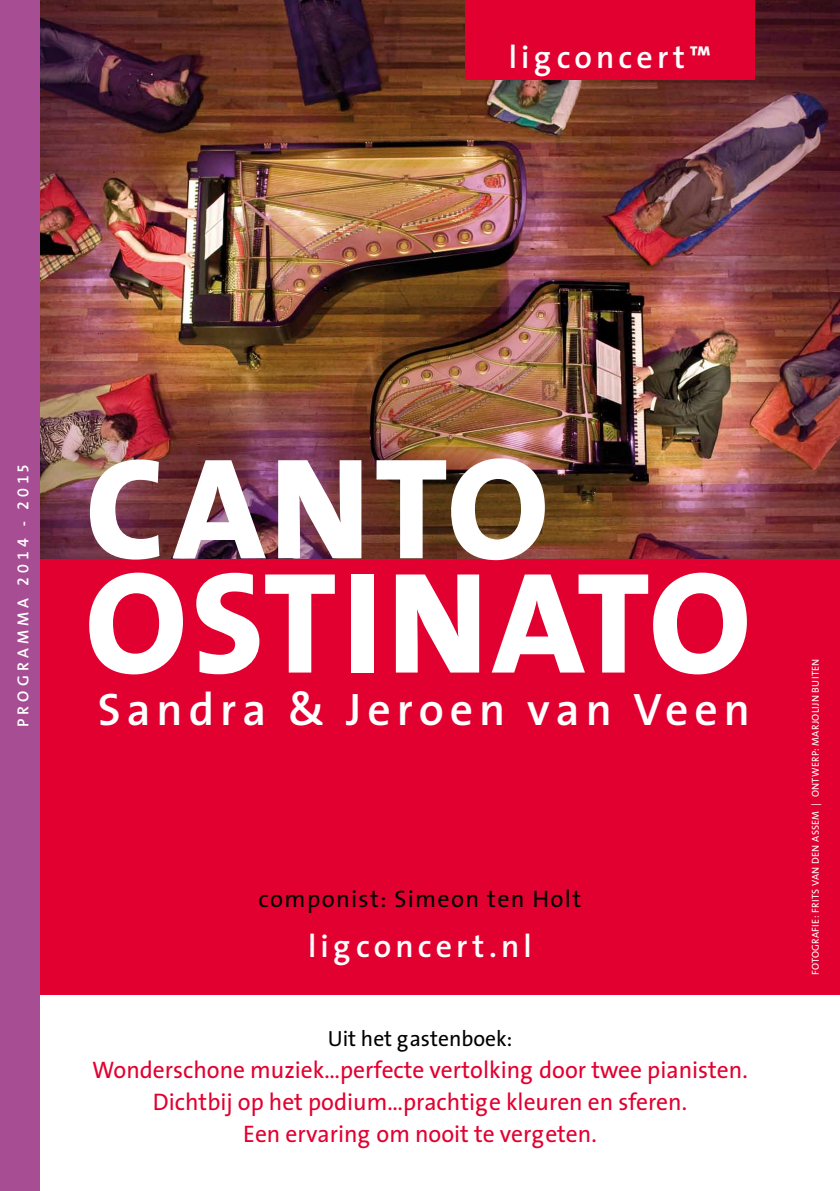
<style>
.page{position:relative;width:840px;height:1191px;background:#fff}
.page>*{position:absolute;margin:0;border:0;box-sizing:border-box;transform-origin:0 0}
.t1{font:800 145.2px "Thesis Sans";letter-spacing:.03em;color:#fff}
.t2{font:600 45.8px "Thesis Sans";letter-spacing:.13em;color:#fff}
.t3{font:600 32px "Thesis Sans";letter-spacing:.13em;color:#fff}
.t4{font:24px/32px "Thesis Sans";color:#e20030;text-align:center}
.t5{font:24px "Thesis Sans";letter-spacing:.055em;color:#000}
.t6{font:22px "Thesis Sans";color:#000}
.t7{font:600 16px "Thesis Sans";letter-spacing:.26em;color:#fff}
.t8{font:10px "Thesis Sans";letter-spacing:.03em;color:#fff}
.s1{font-family:"Thesis Sans Semi Bold Expert";font-weight:400}
</style>
<div class="page">
<div style="left:0;top:558px;width:839px;height:437px;background:#e20030"></div>
<img style="left:40px;top:0;width:799px;height:558px">
<div style="left:0;top:0;width:40px;height:1191px;background:#a64d94"></div>
<div style="left:465px;top:0;width:289px;height:79px;background:#e20030"></div>
<h3 class="t3" style="left:508px;top:31px;width:204px">ligconcert™</h3>
<p class="t7" style="left:10px;top:727px;width:265px;rotate:-90deg">programma <span class="s1">2014 - 2015</span></p>
<h1 class="t1" style="left:85px;top:387px;width:465px">CANTO</h1>
<h1 class="t1" style="left:85px;top:502px;width:667px">OSTINATO</h1>
<h2 class="t2" style="left:98px;top:671px;width:653px">Sandra &amp; Jeroen van Veen</h2>
<p class="t5" style="left:258px;top:878px;width:324px">componist: Simeon ten Holt</p>
<h3 class="t3" style="left:308px;top:919px;width:225px">ligconcert.nl</h3>
<p class="t6" style="left:327px;top:1020px;width:186px">Uit het gastenboek:</p>
<p class="t4" style="left:92px;top:1053px;width:656px">Wonderschone muziek…perfecte vertolking door twee pianisten.<br>Dichtbij op het podium…prachtige kleuren en sferen.<br>Een ervaring om nooit te vergeten.</p>
<p class="t8" style="left:806px;top:975px;width:318px;rotate:-90deg">FOTOGRAFIE: Frits van den Assem | Ontwerp: marjolijn buiten</p>
</div>
